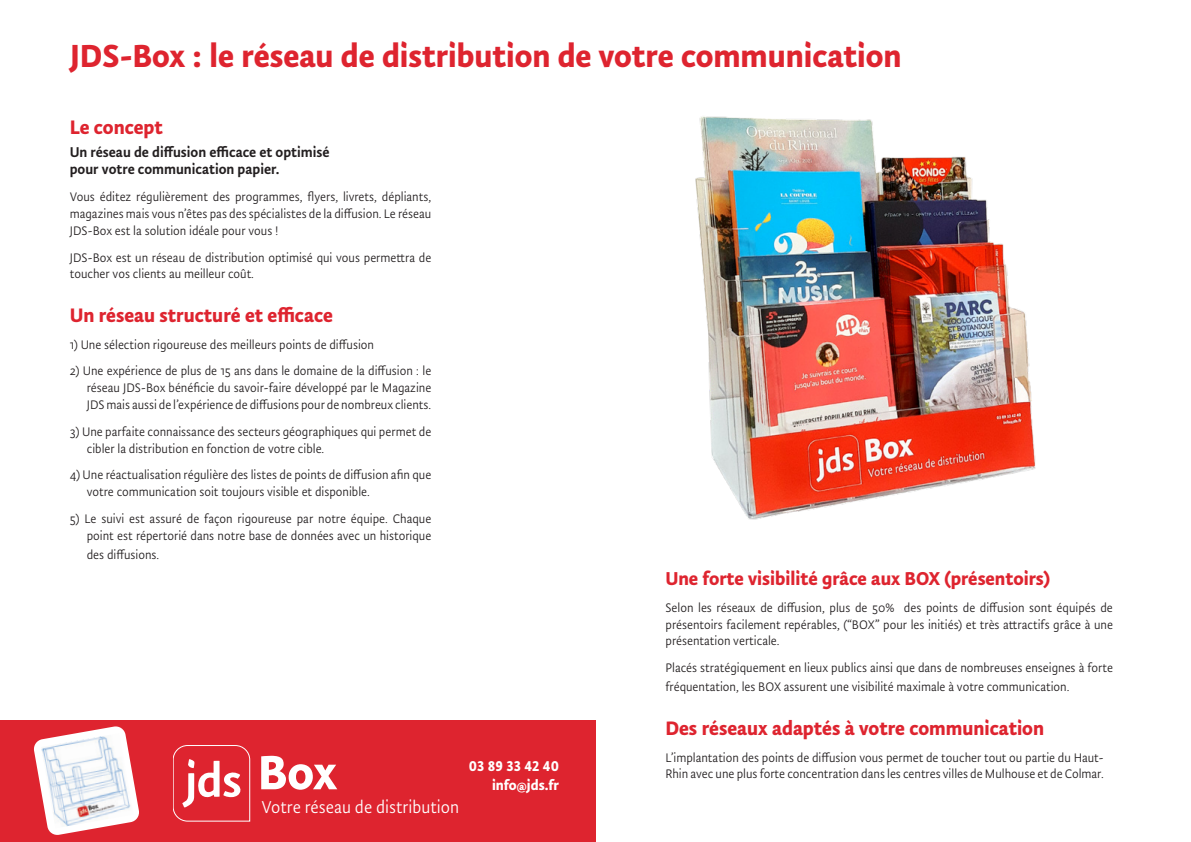
<style>
.page{position:relative;width:1191px;height:842px;background:#fff}
.page>*{position:absolute;margin:0;border:0;box-sizing:border-box;transform-origin:0 0}
.t1{font:700 54.3px "Tempera Pro";color:#fff}
.Z-box_texte{font:700 36px "Tempera Pro";color:#de242f}
.Z-box_Titre{font:700 22px "Tempera Pro";color:#de242f}
.Z-box_Titre-2{font:700 21px "Tempera Pro";color:#de242f}
.t2{font:19.5px "Tempera Pro Normal";color:#fff}
.Z-box_sous-titre{font:500 16px "Tempera Pro";color:#231f20}
.t3{font:700 16px "Tempera Pro";color:#fff}
.Z-box_texte-2{font:14px/16.8px "Tempera Pro Normal";color:#231f20}
</style>
<div class="page">
<div style="left:0;top:720px;width:595px;height:122px;background:#de242f"></div>
<svg style="left:173px;top:745px;width:77px;height:76px"></svg>
<img style="left:695px;top:116px;width:341px;height:404px">
<svg style="left:34px;top:726px;width:105px;height:109px"></svg>
<p class="Z-box_texte" style="left:70px;top:35px;width:833px">JDS-Box : le réseau de distribution de votre communication</p>
<p class="Z-box_Titre" style="left:70px;top:114px;width:94px">Le concept</p>
<p class="Z-box_sous-titre" style="left:70px;top:143px;width:261px">Un réseau de diffusion efficace et optimisé</p>
<p class="Z-box_sous-titre" style="left:70px;top:160px;width:211px">pour votre communication papier.</p>
<p class="Z-box_texte-2" style="left:70px;top:188px;width:363px;text-align:justify">Vous éditez régulièrement des programmes, flyers, livrets, dépliants, magazines mais vous n’êtes pas des spécialistes de la diffusion. Le réseau JDS-Box est la solution idéale pour vous !</p>
<p class="Z-box_texte-2" style="left:70px;top:249px;width:363px">JDS-Box est un réseau de distribution optimisé qui vous permettra de toucher vos clients au meilleur coût.</p>
<p class="Z-box_Titre" style="left:70px;top:302px;width:264px">Un réseau structuré et efficace</p>
<p class="Z-box_texte-2" style="left:70px;top:336px;width:306px">1) Une sélection rigoureuse des meilleurs points de diffusion</p>
<p class="Z-box_texte-2" style="left:87px;top:363px;width:346px;text-align:justify;text-indent:-17px">2) Une expérience de plus de 15 ans dans le domaine de la diffusion : le réseau JDS-Box bénéficie du savoir-faire développé par le Magazine JDS mais aussi de l’expérience de diffusions pour de nombreux clients.</p>
<p class="Z-box_texte-2" style="left:87px;top:423px;width:346px;text-indent:-17px">3) Une parfaite connaissance des secteurs géographiques qui permet de cibler la distribution en fonction de votre cible.</p>
<p class="Z-box_texte-2" style="left:87px;top:467px;width:346px;text-indent:-17px">4) Une réactualisation régulière des listes de points de diffusion afin que votre communication soit toujours visible et disponible.</p>
<p class="Z-box_texte-2" style="left:70px;top:510px;width:363px;text-align:right">5) Le suivi est assuré de façon rigoureuse par notre équipe. Chaque point est répertorié dans notre base de données avec un historique</p>
<p class="Z-box_texte-2" style="left:87px;top:546px;width:74px">des diffusions.</p>
<p class="t1" style="left:258px;top:741px;width:81px">Box</p>
<p class="t2" style="left:261px;top:796px;width:199px">Votre réseau de distribution</p>
<p class="t3" style="left:469px;top:756px;width:92px">03 89 33 42 40</p>
<p class="t3" style="left:492px;top:776px;width:68px">info@jds.fr</p>
<p class="Z-box_Titre-2" style="left:665px;top:566px;width:386px">Une forte visibilité grâce aux BOX (présentoirs)</p>
<p class="Z-box_texte-2" style="left:665px;top:599px;width:449px;text-align:justify">Selon les réseaux de diffusion, plus de 50% des points de diffusion sont équipés de présentoirs facilement repérables, (“BOX” pour les initiés) et très attractifs grâce à une présentation verticale.</p>
<p class="Z-box_texte-2" style="left:665px;top:658px;width:449px;line-height:19.2px">Placés stratégiquement en lieux publics ainsi que dans de nombreuses enseignes à forte fréquentation, les BOX assurent une visibilité maximale à votre communication.</p>
<p class="Z-box_Titre" style="left:665px;top:715px;width:380px">Des réseaux adaptés à votre communication</p>
<p class="Z-box_texte-2" style="left:665px;top:749px;width:440px">L’implantation des points de diffusion vous permet de toucher tout ou partie du Haut-<br>Rhin avec une plus forte concentration dans les centres villes de Mulhouse et de Colmar.</p>
</div>
